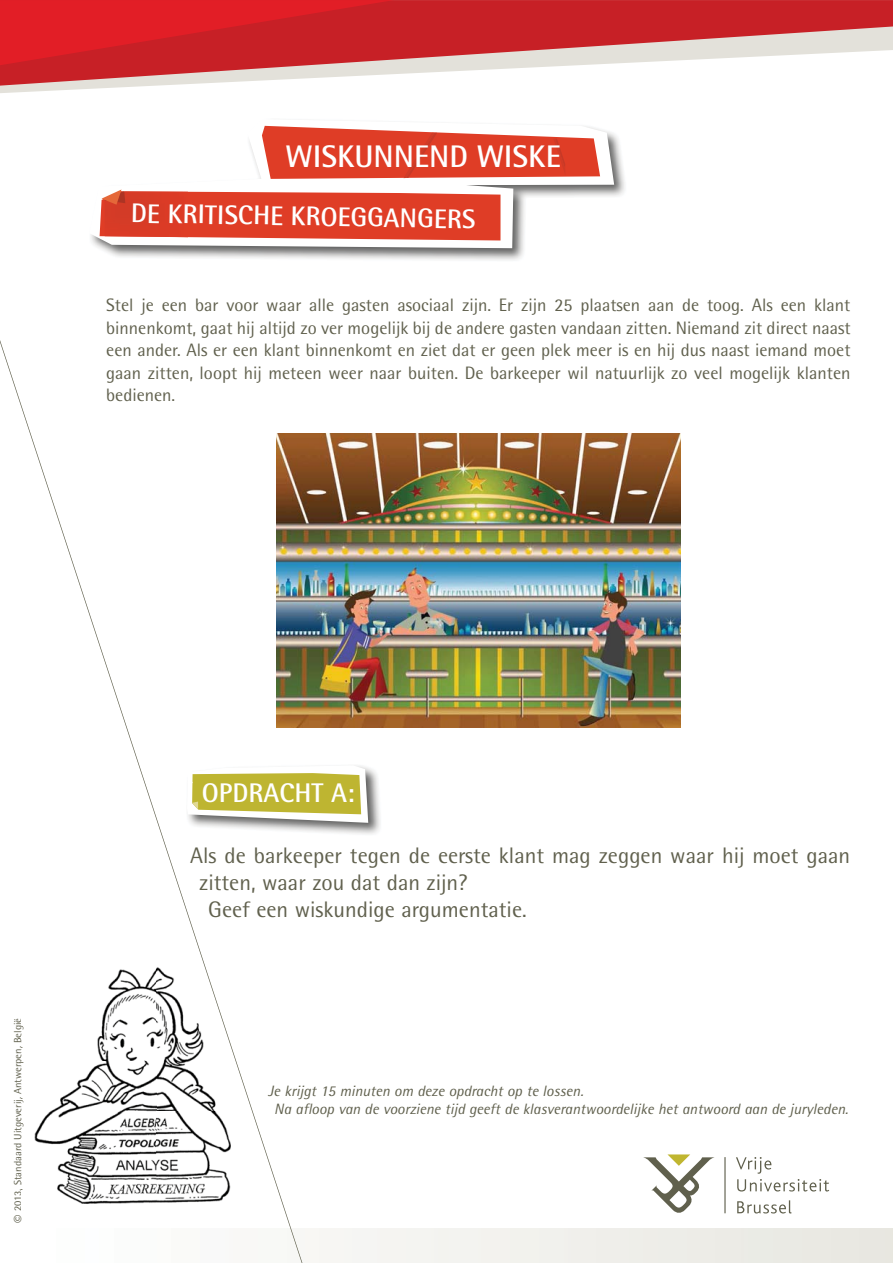
<style>
.page{position:relative;width:893px;height:1263px;background:#fff}
.page>*{position:absolute;margin:0;border:0;box-sizing:border-box;transform-origin:0 0}
.t1{font:700 31.2px "Rotis Semi Sans";color:#fff}
.t2{font:700 27px "Rotis Semi Sans";color:#fff}
.t3{font:22.5px "Rotis Semi Sans";color:#60604d}
.t4{font:18px/22.5px "Rotis Semi Sans";color:#60604d;text-align:justify}
.t5{font:italic 15px/18px "Rotis Semi Sans";color:#60604d}
.t6{font:10.2px "Rotis Semi Sans";color:#60604d}
.s1{font-size:16.05px}
</style>
<div class="page">
<div style="left:0;top:1229px;width:893px;height:34px;background:#efeeea"></div>
<svg style="left:0;top:86px;width:143px;height:7px"></svg>
<svg style="left:0;top:0;width:893px;height:86px"></svg>
<svg style="left:0;top:0;width:394px;height:65px;background:#d42027"></svg>
<svg style="left:643px;top:1154px;width:71px;height:59px"></svg>
<svg style="left:736px;top:1157px;width:93px;height:35px"></svg>
<svg style="left:737px;top:1200px;width:54px;height:14px"></svg>
<hr style="left:724px;top:1157px;width:1px;height:56px;background:#60604d">
<svg style="left:0;top:340px;width:311px;height:923px"></svg>
<img style="left:100px;top:134px;width:525px;height:126px">
<svg style="left:91px;top:125px;width:523px;height:123px"></svg>
<svg style="left:262px;top:126px;width:338px;height:53px;background:#e35b48"></svg>
<svg style="left:100px;top:189px;width:400px;height:51px;background:#e1523e"></svg>
<img style="left:185px;top:763px;width:195px;height:74px">
<svg style="left:187px;top:765px;width:181px;height:58px"></svg>
<img style="left:276px;top:434px;width:404px;height:293px">
<h1 class="t1" style="left:285px;top:145px;width:277px">WISKUNNEND WISKE</h1>
<h2 class="t2" style="left:131px;top:204px;width:346px;rotate:1deg">DE KRITISCHE KROEGGANGERS</h2>
<p class="t4" style="left:106px;top:296px;width:746px">Stel je een bar voor waar alle gasten asociaal zijn. Er zijn 25 plaatsen aan de toog. Als een klant binnenkomt, gaat hij altijd zo ver mogelijk bij de andere gasten vandaan zitten. Niemand zit direct naast een ander. Als er een klant binnenkomt en ziet dat er geen plek meer is en hij dus naast iemand moet gaan zitten, loopt hij meteen weer naar buiten. De barkeeper wil natuurlijk zo veel mogelijk klanten bedienen.</p>
<p class="t6" style="left:14px;top:1223px;width:206px;rotate:-90deg"><span class="s1">©</span> 2013, Standaard Uitgeverij, Antwerpen, België</p>
<h2 class="t2" style="left:202px;top:783px;width:154px">OPDRACHT A:</h2>
<p class="t3" style="left:190px;top:848px;width:661px">Als de barkeeper tegen de eerste klant mag zeggen waar hij moet gaan</p>
<p class="t3" style="left:199px;top:875px;width:270px">zitten, waar zou dat dan zijn?</p>
<p class="t3" style="left:208px;top:902px;width:320px">Geef een wiskundige argumentatie.</p>
<p class="t5" style="left:274px;top:1083px;width:575px;text-indent:-6px">Je krijgt 15 minuten om deze opdracht op te lossen.<br>Na afloop van de voorziene tijd geeft de klasverantwoordelijke het antwoord aan de juryleden.</p>
</div>
